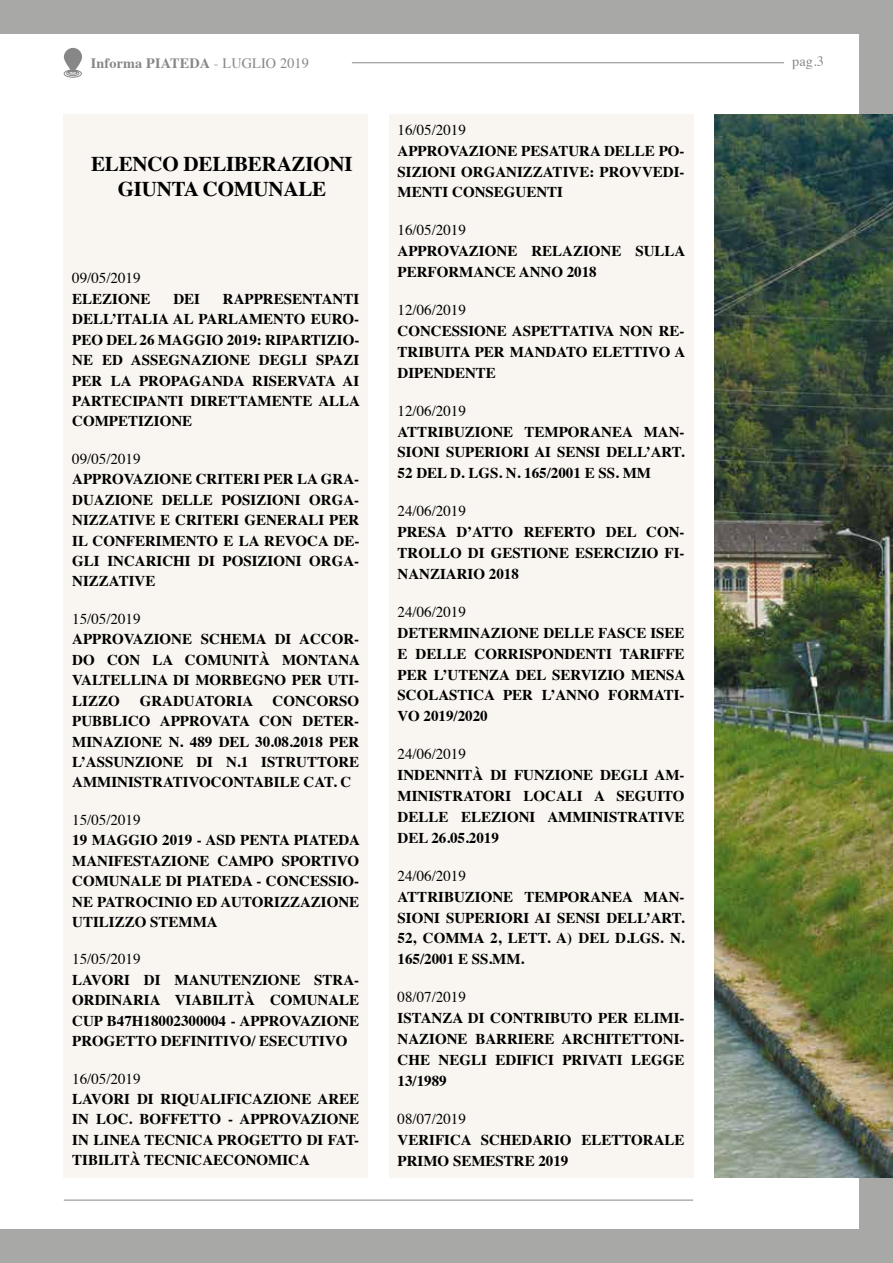
<style>
.page{position:relative;width:893px;height:1263px;background:#a8a8a7}
.page>*{position:absolute;margin:0;border:0;box-sizing:border-box;transform-origin:0 0}
.t1{font:700 21px/25.5px "Times";letter-spacing:-.01em;color:#000;text-align:center}
.t2{font:700 15px/20.4px "Times";color:#000;text-align:justify}
.t3{font:15px "Times";color:#000}
.t4{font:700 14.25px "Times";letter-spacing:.01em;color:#878787}
.t5{font:14.25px "Times";color:#878787}
.s1{font-weight:400}
</style>
<div class="page">
<div style="left:0;top:34px;width:859px;height:1195px;background:#fff"></div>
<svg style="left:63px;top:70px;width:19px;height:8px"></svg>
<svg style="left:64px;top:48px;width:18px;height:25px"></svg>
<hr style="left:64px;top:1200px;width:629px;height:1px;background:#878787">
<hr style="left:352px;top:62px;width:432px;height:1px;background:#878787">
<img style="left:714px;top:115px;width:179px;height:1063px">
<div style="left:64px;top:115px;width:304px;height:1063px;background:#f9f5f1"></div>
<div style="left:389px;top:115px;width:304px;height:1063px;background:#f9f5f1"></div>
<p class="t4" style="left:91px;top:49px;width:220px">Informa PIATEDA <span class="s1">- LUGLIO 2019</span></p>
<p class="t5" style="left:792px;top:48px;width:33px">pag.3</p>
<h1 class="t1" style="left:91px;top:149px;width:263px">ELENCO DELIBERAZIONI<br>GIUNTA COMUNALE</h1>
<p class="t3" style="left:72px;top:264px;width:70px">09/05/2019</p>
<p class="t2" style="left:72px;top:287px;width:80px">ELEZIONE</p>
<p class="t2" style="left:173px;top:287px;width:28px">DEI</p>
<p class="t2" style="left:72px;top:287px;width:289px;text-indent:151px">RAPPRESENTANTI DELL’ITALIA AL PARLAMENTO EURO-PEO DEL 26 MAGGIO 2019: RIPARTIZIO-NE ED ASSEGNAZIONE DEGLI SPAZI PER LA PROPAGANDA RISERVATA AI PARTECIPANTI DIRETTAMENTE ALLA COMPETIZIONE</p>
<p class="t3" style="left:72px;top:445px;width:70px">09/05/2019</p>
<p class="t2" style="left:72px;top:467px;width:289px">APPROVAZIONE CRITERI PER LA GRA-DUAZIONE DELLE POSIZIONI ORGA-NIZZATIVE E CRITERI GENERALI PER IL CONFERIMENTO E LA REVOCA DE-GLI INCARICHI DI POSIZIONI ORGA-NIZZATIVE</p>
<p class="t3" style="left:72px;top:605px;width:70px">15/05/2019</p>
<p class="t2" style="left:72px;top:627px;width:289px">APPROVAZIONE SCHEMA DI ACCOR-DO CON LA COMUNITÀ MONTANA VALTELLINA DI MORBEGNO PER UTI-LIZZO</p>
<p class="t2" style="left:72px;top:689px;width:289px;text-indent:200px">CONCORSO PUBBLICO APPROVATA CON DETER-MINAZIONE N. 489 DEL 30.08.2018 PER L’ASSUNZIONE DI N.1 ISTRUTTORE AMMINISTRATIVOCONTABILE CAT. C</p>
<p class="t3" style="left:72px;top:806px;width:70px">15/05/2019</p>
<p class="t2" style="left:72px;top:828px;width:289px">19 MAGGIO 2019 - ASD PENTA PIATEDA MANIFESTAZIONE CAMPO SPORTIVO COMUNALE DI PIATEDA - CONCESSIO-NE PATROCINIO ED AUTORIZZAZIONE UTILIZZO STEMMA</p>
<p class="t3" style="left:72px;top:945px;width:70px">15/05/2019</p>
<p class="t2" style="left:72px;top:968px;width:288px">LAVORI DI MANUTENZIONE STRA-ORDINARIA VIABILITÀ COMUNALE CUP B47H18002300004 - APPROVAZIONE PROGETTO DEFINITIVO/ ESECUTIVO</p>
<p class="t3" style="left:72px;top:1064px;width:70px">16/05/2019</p>
<p class="t2" style="left:72px;top:1087px;width:289px">LAVORI DI RIQUALIFICAZIONE AREE IN LOC. BOFFETTO - APPROVAZIONE IN LINEA TECNICA PROGETTO DI FAT-TIBILITÀ TECNICAECONOMICA</p>
<p class="t2" style="left:140px;top:689px;width:115px">GRADUATORIA</p>
<p class="t3" style="left:398px;top:116px;width:70px">16/05/2019</p>
<p class="t2" style="left:398px;top:139px;width:289px;line-height:20.9px">APPROVAZIONE PESATURA DELLE PO-SIZIONI ORGANIZZATIVE: PROVVEDI-MENTI CONSEGUENTI</p>
<p class="t3" style="left:398px;top:216px;width:70px">16/05/2019</p>
<p class="t2" style="left:398px;top:239px;width:289px;line-height:20.9px">APPROVAZIONE RELAZIONE SULLA<br>PERFORMANCE ANNO 2018</p>
<p class="t3" style="left:398px;top:296px;width:70px">12/06/2019</p>
<p class="t2" style="left:398px;top:319px;width:289px;line-height:20.9px">CONCESSIONE ASPETTATIVA NON RE-TRIBUITA PER MANDATO ELETTIVO A DIPENDENTE</p>
<p class="t3" style="left:398px;top:397px;width:70px">12/06/2019</p>
<p class="t2" style="left:398px;top:419px;width:289px;line-height:20.9px">ATTRIBUZIONE TEMPORANEA MAN-SIONI SUPERIORI AI SENSI DELL’ART.<br>52 DEL D. LGS. N. 165/2001 E SS. MM</p>
<p class="t3" style="left:398px;top:497px;width:70px">24/06/2019</p>
<p class="t2" style="left:398px;top:520px;width:289px;line-height:20.9px">PRESA D’ATTO REFERTO DEL CON-TROLLO DI GESTIONE ESERCIZIO FI-NANZIARIO 2018</p>
<p class="t3" style="left:398px;top:598px;width:70px">24/06/2019</p>
<p class="t2" style="left:398px;top:621px;width:289px;line-height:20.9px">DETERMINAZIONE DELLE FASCE ISEE E DELLE CORRISPONDENTI TARIFFE PER L’UTENZA DEL SERVIZIO MENSA SCOLASTICA PER L’ANNO FORMATI-VO 2019/2020</p>
<p class="t3" style="left:398px;top:740px;width:70px">24/06/2019</p>
<p class="t2" style="left:398px;top:763px;width:289px;line-height:20.9px">INDENNITÀ DI FUNZIONE DEGLI AM-MINISTRATORI LOCALI A SEGUITO DELLE ELEZIONI AMMINISTRATIVE DEL 26.05.2019</p>
<p class="t3" style="left:398px;top:862px;width:70px">24/06/2019</p>
<p class="t2" style="left:398px;top:884px;width:289px;line-height:20.9px">ATTRIBUZIONE TEMPORANEA MAN-SIONI SUPERIORI AI SENSI DELL’ART.<br>52, COMMA 2, LETT. A) DEL D.LGS. N.<br>165/2001 E SS.MM.</p>
<p class="t3" style="left:398px;top:983px;width:70px">08/07/2019</p>
<p class="t2" style="left:398px;top:1006px;width:289px;line-height:20.9px">ISTANZA DI CONTRIBUTO PER ELIMI-NAZIONE BARRIERE ARCHITETTONI-CHE NEGLI EDIFICI PRIVATI LEGGE 13/1989</p>
<p class="t3" style="left:398px;top:1105px;width:70px">08/07/2019</p>
<p class="t2" style="left:398px;top:1127px;width:289px;line-height:20.9px">VERIFICA SCHEDARIO ELETTORALE<br>PRIMO SEMESTRE 2019</p>
</div>
